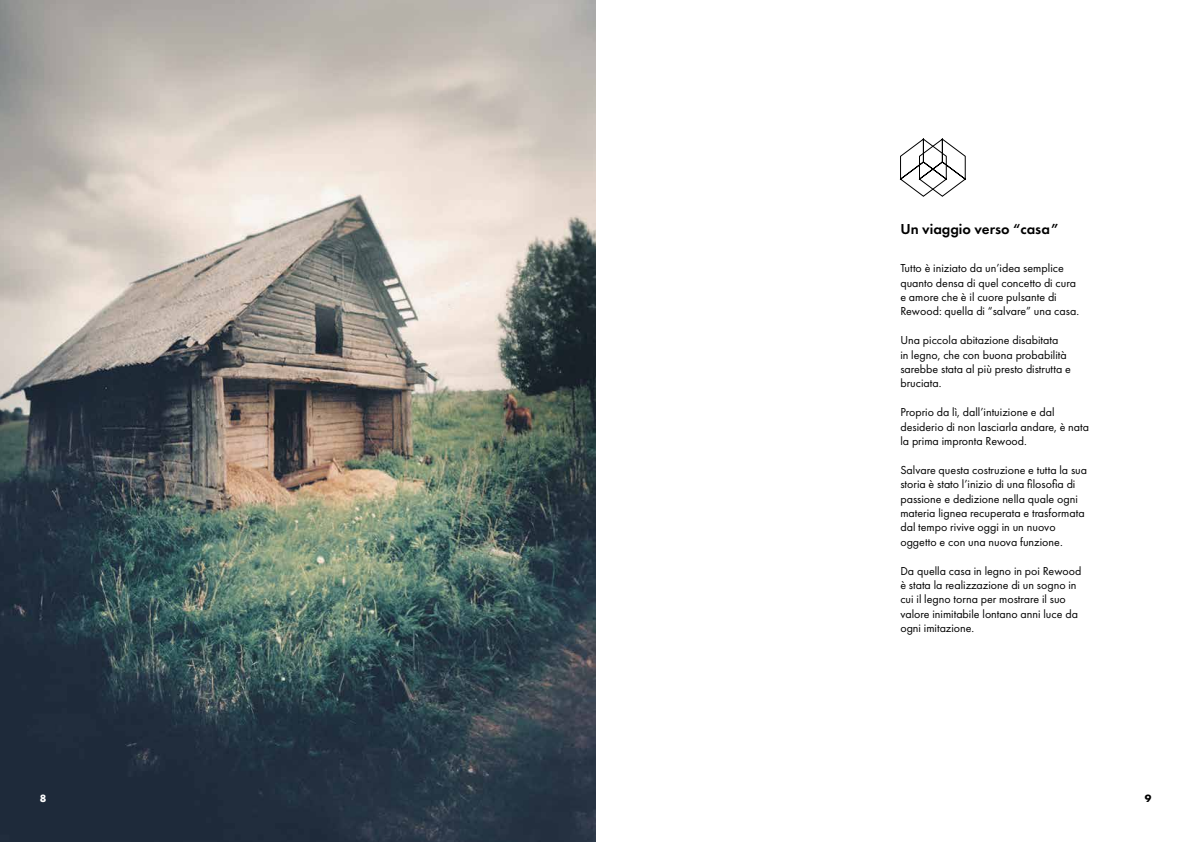
<style>
.page{position:relative;width:1191px;height:842px;background:#fff}
.page>*{position:absolute;margin:0;border:0;box-sizing:border-box;transform-origin:0 0}
.t1{font:600 15px "Futura PT";color:#000}
.t2{font:12px/14.4px "Futura PT";color:#000}
.t3{font:700 11px "Futura PT";color:#fff}
.t4{font:700 11px "Futura PT";color:#000}
</style>
<div class="page">
<img style="left:0;top:0;width:595px;height:842px">
<svg style="left:900px;top:139px;width:65px;height:58px"></svg>
<p class="t1" style="left:900px;top:220px;width:160px">Un viaggio verso “casa”</p>
<p class="t2" style="left:900px;top:261px;width:180px">Tutto è iniziato da un’idea semplice quanto densa di quel concetto di cura e amore che è il cuore pulsante di Rewood: quella di “salvare” una casa.</p>
<p class="t2" style="left:900px;top:333px;width:172px">Una piccola abitazione disabitata<br>in legno, che con buona probabilità sarebbe stata al più presto distrutta e bruciata.</p>
<p class="t2" style="left:900px;top:405px;width:190px">Proprio da lì, dall’intuizione e dal desiderio di non lasciarla andare, è nata la prima impronta Rewood.</p>
<p class="t2" style="left:900px;top:462px;width:188px">Salvare questa costruzione e tutta la sua storia è stato l’inizio di una filosofia di passione e dedizione nella quale ogni materia lignea recuperata e trasformata dal tempo rivive oggi in un nuovo oggetto e con una nuova funzione.</p>
<p class="t2" style="left:900px;top:563px;width:183px">Da quella casa in legno in poi Rewood è stata la realizzazione di un sogno in cui il legno torna per mostrare il suo valore inimitabile lontano anni luce da ogni imitazione.</p>
<p class="t3" style="left:40px;top:791px;width:8px">8</p>
<p class="t4" style="left:1144px;top:791px;width:8px">9</p>
</div>
